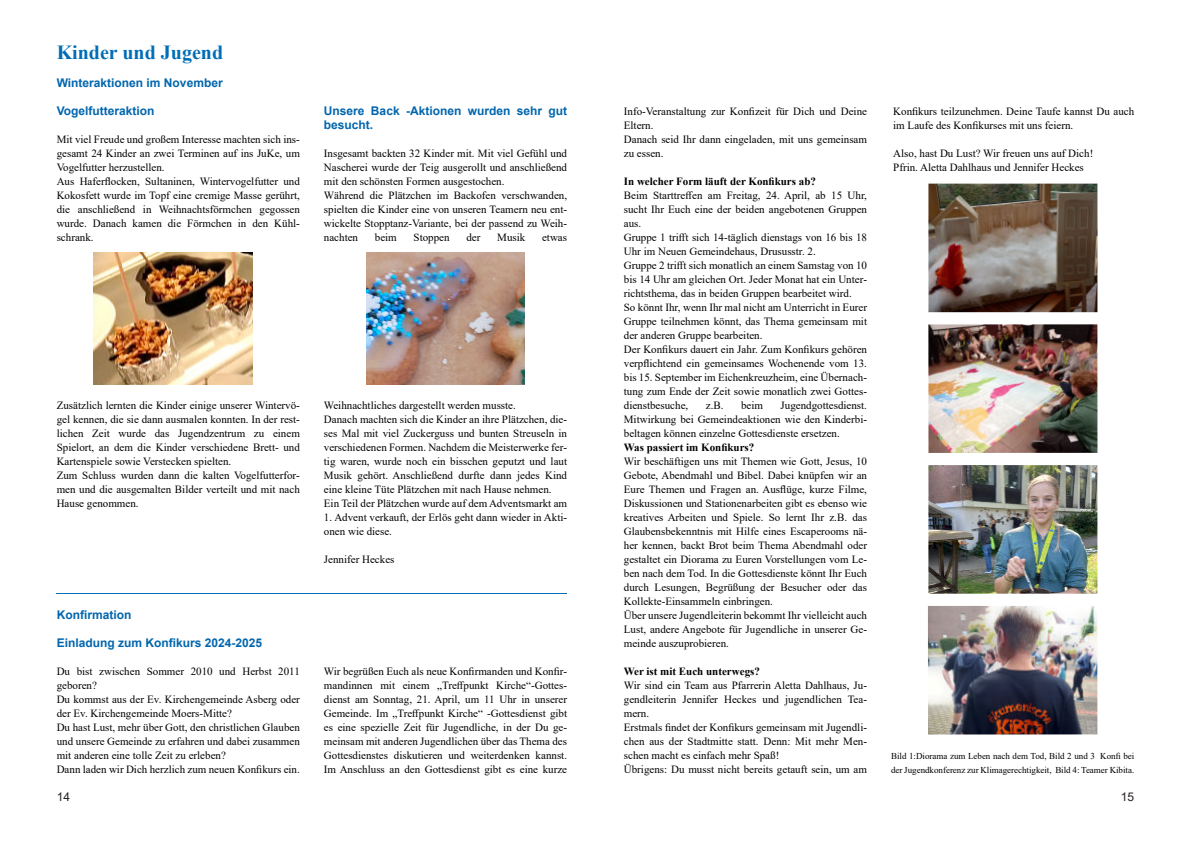
<style>
.page{position:relative;width:1191px;height:842px;background:#fff}
.page>*{position:absolute;margin:0;border:0;box-sizing:border-box;transform-origin:0 0}
.t1{font:700 20px "Times New Roman";color:#006db7}
.t2{font:700 12px/14px "Arial";color:#0066ae}
.t3{font:12px "Arial";color:#231f20}
.t4{font:11px/14px "Times New Roman";color:#000}
.t5{font:700 11px "Times New Roman";color:#000}
.t6{font:9px/14px "Times New Roman";letter-spacing:-.005em;color:#000}
</style>
<div class="page">
<img style="left:366px;top:253px;width:159px;height:132px">
<img style="left:94px;top:253px;width:158px;height:132px">
<hr style="left:57px;top:593px;width:510px;height:1px;background:#006db7">
<img style="left:928px;top:184px;width:169px;height:128px">
<img style="left:928px;top:324px;width:169px;height:129px">
<img style="left:928px;top:606px;width:169px;height:128px">
<img style="left:928px;top:465px;width:169px;height:129px">
<h1 class="t1" style="left:57px;top:46px;width:168px">Kinder und Jugend</h1>
<p class="t2" style="left:57px;top:77px;width:167px">Winteraktionen im November</p>
<p class="t2" style="left:57px;top:105px;width:99px">Vogelfutteraktion</p>
<p class="t4" style="left:57px;top:134px;width:245px">Mit viel Freude und großem Interesse machten sich ins‐ gesamt 24 Kinder an zwei Terminen auf ins JuKe, um Vogelfutter herzustellen.<br>Aus Haferflocken, Sultaninen, Wintervogelfutter und Kokosfett wurde im Topf eine cremige Masse gerührt, die anschließend in Weihnachtsförmchen gegossen wurde. Danach kamen die Förmchen in den Kühl‐ schrank.</p>
<p class="t2" style="left:324px;top:105px;width:245px">Unsere Back -Aktionen wurden sehr gut besucht.</p>
<p class="t4" style="left:324px;top:148px;width:245px">Insgesamt backten 32 Kinder mit. Mit viel Gefühl und Nascherei wurde der Teig ausgerollt und anschließend mit den schönsten Formen ausgestochen.<br>Während die Plätzchen im Backofen verschwanden, spielten die Kinder eine von unseren Teamern neu ent‐ wickelte Stopptanz-Variante, bei der passend zu Weih‐ nachten</p>
<p class="t4" style="left:375px;top:232px;width:23px">beim</p>
<p class="t4" style="left:413px;top:232px;width:38px">Stoppen</p>
<p class="t4" style="left:466px;top:232px;width:16px">der</p>
<p class="t4" style="left:497px;top:232px;width:30px">Musik</p>
<p class="t4" style="left:542px;top:232px;width:27px">etwas</p>
<p class="t4" style="left:57px;top:400px;width:245px">Zusätzlich lernten die Kinder einige unserer Wintervö‐ gel kennen, die sie dann ausmalen konnten. In der rest‐ lichen Zeit wurde das Jugendzentrum zu einem Spielort, an dem die Kinder verschiedene Brett- und Kartenspiele sowie Verstecken spielten.<br>Zum Schluss wurden dann die kalten Vogelfutterfor‐ men und die ausgemalten Bilder verteilt und mit nach Hause genommen.</p>
<p class="t4" style="left:324px;top:400px;width:245px">Weihnachtliches dargestellt werden musste.<br>Danach machten sich die Kinder an ihre Plätzchen, die‐ ses Mal mit viel Zuckerguss und bunten Streuseln in verschiedenen Formen. Nachdem die Meisterwerke fer‐ tig waren, wurde noch ein bisschen geputzt und laut Musik gehört. Anschließend durfte dann jedes Kind eine kleine Tüte Plätzchen mit nach Hause nehmen.<br>Ein Teil der Plätzchen wurde auf dem Adventsmarkt am</p>
<p class="t4" style="left:324px;top:512px;width:245px">1. Advent verkauft, der Erlös geht dann wieder in Akti‐ onen wie diese.</p>
<p class="t4" style="left:324px;top:554px;width:72px">Jennifer Heckes</p>
<p class="t2" style="left:57px;top:609px;width:76px">Konfirmation</p>
<p class="t2" style="left:57px;top:637px;width:207px">Einladung zum Konfikurs 2024-2025</p>
<p class="t4" style="left:57px;top:666px;width:245px">Du bist zwischen Sommer 2010 und Herbst 2011 geboren?<br>Du kommst aus der Ev. Kirchengemeinde Asberg oder der Ev. Kirchengemeinde Moers-Mitte?<br>Du hast Lust, mehr über Gott, den christlichen Glauben und unsere Gemeinde zu erfahren und dabei zusammen mit anderen eine tolle Zeit zu erleben?<br>Dann laden wir Dich herzlich zum neuen Konfikurs ein.</p>
<p class="t4" style="left:324px;top:666px;width:245px;text-align:justify">Wir begrüßen Euch als neue Konfirmanden und Konfir‐ mandinnen mit einem „Treffpunkt Kirche“-Gottes‐ dienst am Sonntag, 21. April, um 11 Uhr in unserer Gemeinde. Im „Treffpunkt Kirche“ -Gottesdienst gibt es eine spezielle Zeit für Jugendliche, in der Du ge‐ meinsam mit anderen Jugendlichen über das Thema des Gottesdienstes diskutieren und weiterdenken kannst.<br>Im Anschluss an den Gottesdienst gibt es eine kurze</p>
<p class="t4" style="left:624px;top:106px;width:245px">Info-Veranstaltung zur Konfizeit für Dich und Deine<br>Eltern.<br>Danach seid Ihr dann eingeladen, mit uns gemeinsam zu essen.</p>
<p class="t5" style="left:624px;top:178px;width:194px">In welcher Form läuft der Konfikurs ab?</p>
<p class="t4" style="left:624px;top:190px;width:245px">Beim Starttreffen am Freitag, 24. April, ab 15 Uhr, sucht Ihr Euch eine der beiden angebotenen Gruppen aus.<br>Gruppe 1 trifft sich 14-täglich dienstags von 16 bis 18<br>Uhr im Neuen Gemeindehaus, Drususstr. 2.<br>Gruppe 2 trifft sich monatlich an einem Samstag von 10 bis 14 Uhr am gleichen Ort. Jeder Monat hat ein Unter‐ richtsthema, das in beiden Gruppen bearbeitet wird.<br>So könnt Ihr, wenn Ihr mal nicht am Unterricht in Eurer Gruppe teilnehmen könnt, das Thema gemeinsam mit der anderen Gruppe bearbeiten.<br>Der Konfikurs dauert ein Jahr. Zum Konfikurs gehören verpflichtend ein gemeinsames Wochenende vom 13. bis 15. September im Eichenkreuzheim, eine Übernach‐ tung zum Ende der Zeit sowie monatlich zwei Gottes‐ dienstbesuche,</p>
<p class="t4" style="left:624px;top:400px;width:245px;text-align:justify;text-indent:157px">Jugendgottesdienst.<br>Mitwirkung bei Gemeindeaktionen wie den Kinderbi‐ beltagen können einzelne Gottesdienste ersetzen.</p>
<p class="t5" style="left:624px;top:444px;width:132px">Was passiert im Konfikurs?</p>
<p class="t4" style="left:624px;top:456px;width:245px">Wir beschäftigen uns mit Themen wie Gott, Jesus, 10<br>Gebote, Abendmahl und Bibel. Dabei knüpfen wir an Eure Themen und Fragen an. Ausflüge, kurze Filme, Diskussionen und Stationenarbeiten gibt es ebenso wie kreatives Arbeiten und Spiele. So lernt Ihr z.B. das Glaubensbekenntnis mit Hilfe eines Escaperooms nä‐ her kennen, backt Brot beim Thema Abendmahl oder gestaltet ein Diorama zu Euren Vorstellungen vom Le‐ ben nach dem Tod. In die Gottesdienste könnt Ihr Euch durch Lesungen, Begrüßung der Besucher oder das Kollekte-Einsammeln einbringen.<br>Über unsere Jugendleiterin bekommt Ihr vielleicht auch Lust, andere Angebote für Jugendliche in unserer Ge‐ meinde auszuprobieren.</p>
<p class="t5" style="left:624px;top:668px;width:138px">Wer ist mit Euch unterwegs?</p>
<p class="t4" style="left:624px;top:680px;width:245px">Wir sind ein Team aus Pfarrerin Aletta Dahlhaus, Ju‐ gendleiterin Jennifer Heckes und jugendlichen Tea‐ mern.<br>Erstmals findet der Konfikurs gemeinsam mit Jugendli‐ chen aus der Stadtmitte statt. Denn: Mit mehr Men‐ schen macht es einfach mehr Spaß!<br>Übrigens: Du musst nicht bereits getauft sein, um am</p>
<p class="t4" style="left:706px;top:400px;width:19px">z.B.</p>
<p class="t4" style="left:741px;top:400px;width:23px">beim</p>
<p class="t4" style="left:893px;top:106px;width:242px">Konfikurs teilzunehmen. Deine Taufe kannst Du auch im Laufe des Konfikurses mit uns feiern.</p>
<p class="t4" style="left:893px;top:148px;width:202px">Also, hast Du Lust? Wir freuen uns auf Dich!<br>Pfrin. Aletta Dahlhaus und Jennifer Heckes</p>
<p class="t6" style="left:891px;top:750px;width:245px">Bild 1:Diorama zum Leben nach dem Tod, Bild 2 und 3 Konfi bei der Jugendkonferenz zur Klimagerechtigkeit, Bild 4: Teamer Kibita.</p>
<p class="t3" style="left:57px;top:793px;width:15px">14</p>
<p class="t3" style="left:1121px;top:793px;width:15px">15</p>
</div>
